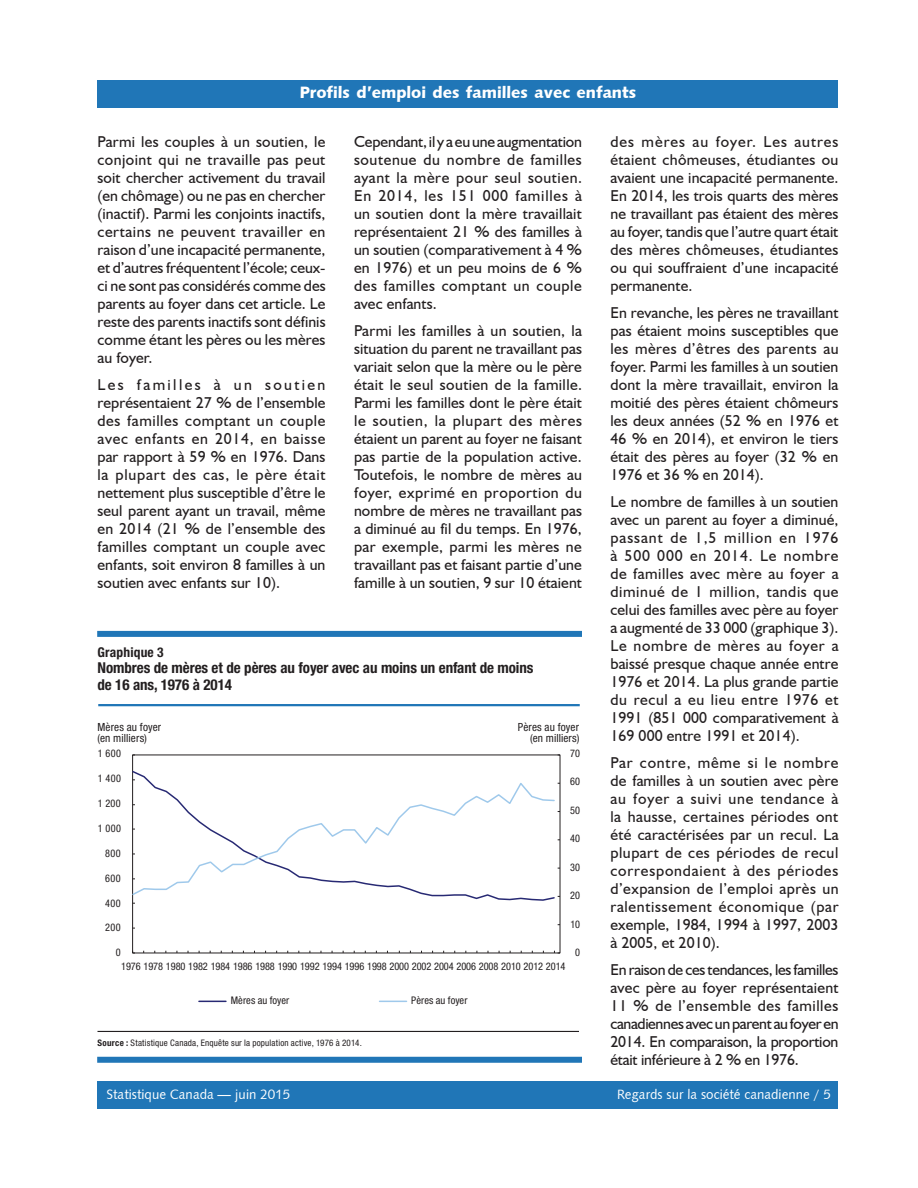
<style>
.page{position:relative;width:918px;height:1188px;background:#fff}
.page>*{position:absolute;margin:0;border:0;box-sizing:border-box;transform-origin:0 0}
.t1{font:16.5px "Humanist 531 BT Black A";color:#fff}
.BodyText{font:15.75px/18px "Humanist 521 BT";letter-spacing:.005em;color:#231f20;text-align:justify}
.t2{font:700 condensed 15px/16.5px "Helvetica Neue LT Std";letter-spacing:-.005em;color:#231f20}
.t3{font:13.5px "Humanist 531 BT Roman A";color:#fff}
.t4{font:700 condensed 13.5px "Helvetica Neue LT Std";letter-spacing:.015em;color:#231f20}
.t5{font:condensed 11.25px/10.8px "Helvetica Neue LT Std";letter-spacing:.01em;color:#231f20;text-align:right}
.t6{font:condensed 10.5px "Helvetica Neue LT Std";letter-spacing:-.01em;color:#231f20}
.t7{font:condensed 9px "Helvetica Neue LT Std";letter-spacing:.02em;color:#231f20}
.s1{font-weight:700}
</style>
<div class="page">
<div style="left:98px;top:80px;width:740px;height:28px;background:#2076b7"></div>
<div style="left:98px;top:1081px;width:740px;height:27px;background:#2076b7"></div>
<svg style="left:554px;top:951px;width:6px;height:3px"></svg>
<svg style="left:132px;top:770px;width:423px;height:132px"></svg>
<svg style="left:132px;top:781px;width:423px;height:115px"></svg>
<svg style="left:199px;top:1001px;width:27px;height:1px"></svg>
<svg style="left:380px;top:1001px;width:27px;height:1px"></svg>
<hr style="left:98px;top:704px;width:482px;height:2px;background:#2076b7">
<hr style="left:98px;top:1031px;width:481px;height:1px;background:#231f20">
<div style="left:97px;top:631px;width:485px;height:6px;background:#2076b7"></div>
<div style="left:97px;top:1057px;width:485px;height:6px;background:#2076b7"></div>
<p class="t1" style="left:300px;top:82px;width:338px">Profils d’emploi des familles avec enfants</p>
<p class="BodyText" style="left:98px;top:132px;width:230px">Parmi les couples à un soutien, le conjoint qui ne travaille pas peut soit chercher activement du travail (en chômage) ou ne pas en chercher (inactif). Parmi les conjoints inactifs, certains ne peuvent travailler en raison d’une incapacité permanente, et d’autres fréquentent l’école; ceux&shy;ci ne sont pas considérés comme des parents au foyer dans cet article. Le reste des parents inactifs sont définis comme étant les pères ou les mères au foyer.</p>
<p class="BodyText" style="left:98px;top:375px;width:230px">Les familles à un soutien représentaient 27 % de l’ensemble des familles comptant un couple avec enfants en 2014, en baisse par rapport à 59 % en 1976. Dans la plupart des cas, le père était nettement plus susceptible d’être le seul parent ayant un travail, même en 2014 (21 % de l’ensemble des familles comptant un couple avec enfants, soit environ 8 familles à un soutien avec enfants sur 10).</p>
<p class="BodyText" style="left:354px;top:132px;width:230px">Cependant, il y a eu une augmentation soutenue du nombre de familles ayant la mère pour seul soutien.<br>En 2014, les 151 000 familles à un soutien dont la mère travaillait représentaient 21 % des familles à un soutien (comparativement à 4 % en 1976) et un peu moins de 6 % des familles comptant un couple avec enfants.</p>
<p class="BodyText" style="left:354px;top:321px;width:230px">Parmi les familles à un soutien, la situation du parent ne travaillant pas variait selon que la mère ou le père était le seul soutien de la famille.<br>Parmi les familles dont le père était le soutien, la plupart des mères étaient un parent au foyer ne faisant pas partie de la population active.<br>Toutefois, le nombre de mères au foyer, exprimé en proportion du nombre de mères ne travaillant pas a diminué au fil du temps. En 1976, par exemple, parmi les mères ne travaillant pas et faisant partie d’une famille à un soutien, 9 sur 10 étaient</p>
<p class="t4" style="left:98px;top:644px;width:68px">Graphique 3</p>
<p class="t2" style="left:98px;top:659px;width:438px">Nombres de mères et de pères au foyer avec au moins un enfant de moins de 16 ans, 1976 à 2014</p>
<p class="t5" style="left:97px;top:722px;width:65px;text-align:left">Mères au foyer (en milliers)</p>
<p class="t6" style="left:98px;top:747px;width:24px">1 600</p>
<p class="t6" style="left:98px;top:772px;width:25px">1 400</p>
<p class="t6" style="left:98px;top:797px;width:24px">1 200</p>
<p class="t6" style="left:98px;top:822px;width:25px">1 000</p>
<p class="t6" style="left:105px;top:847px;width:17px">800</p>
<p class="t6" style="left:105px;top:872px;width:17px">600</p>
<p class="t6" style="left:105px;top:897px;width:17px">400</p>
<p class="t6" style="left:105px;top:922px;width:17px">200</p>
<p class="t6" style="left:116px;top:947px;width:6px">0</p>
<p class="t5" style="left:518px;top:721px;width:63px">Pères au foyer (en milliers)</p>
<p class="t6" style="left:570px;top:747px;width:12px">70</p>
<p class="t6" style="left:570px;top:776px;width:12px">60</p>
<p class="t6" style="left:570px;top:804px;width:12px">50</p>
<p class="t6" style="left:570px;top:833px;width:12px">40</p>
<p class="t6" style="left:570px;top:861px;width:12px">30</p>
<p class="t6" style="left:570px;top:890px;width:12px">20</p>
<p class="t6" style="left:571px;top:918px;width:11px">10</p>
<p class="t6" style="left:575px;top:947px;width:6px">0</p>
<p class="t6" style="left:121px;top:960px;width:446px">1976 1978 1980 1982 1984 1986 1988 1990 1992 1994 1996 1998 2000 2002 2004 2006 2008 2010 2012 2014</p>
<p class="t6" style="left:231px;top:994px;width:60px">Mères au foyer</p>
<p class="t6" style="left:411px;top:994px;width:58px">Pères au foyer</p>
<p class="t7" style="left:98px;top:1037px;width:266px"><span class="s1">Source :</span> Statistique Canada, Enquête sur la population active, 1976 à 2014.</p>
<p class="BodyText" style="left:610px;top:132px;width:230px">des mères au foyer. Les autres étaient chômeuses, étudiantes ou avaient une incapacité permanente.<br>En 2014, les trois quarts des mères ne travaillant pas étaient des mères au foyer, tandis que l’autre quart était des mères chômeuses, étudiantes ou qui souffraient d’une incapacité permanente.</p>
<p class="BodyText" style="left:610px;top:303px;width:230px">En revanche, les pères ne travaillant pas étaient moins susceptibles que les mères d’êtres des parents au foyer. Parmi les familles à un soutien dont la mère travaillait, environ la moitié des pères étaient chômeurs les deux années (52 % en 1976 et 46 % en 2014), et environ le tiers était des pères au foyer (32 % en 1976 et 36 % en 2014).</p>
<p class="BodyText" style="left:610px;top:492px;width:230px">Le nombre de familles à un soutien avec un parent au foyer a diminué, passant de 1,5 million en 1976 à 500 000 en 2014. Le nombre de familles avec mère au foyer a diminué de 1 million, tandis que celui des familles avec père au foyer a augmenté de 33 000 (graphique 3).<br>Le nombre de mères au foyer a baissé presque chaque année entre 1976 et 2014. La plus grande partie du recul a eu lieu entre 1976 et 1991 (851 000 comparativement à 169 000 entre 1991 et 2014).</p>
<p class="BodyText" style="left:610px;top:753px;width:230px">Par contre, même si le nombre de familles à un soutien avec père au foyer a suivi une tendance à la hausse, certaines périodes ont été caractérisées par un recul. La plupart de ces périodes de recul correspondaient à des périodes d’expansion de l’emploi après un ralentissement économique (par exemple, 1984, 1994 à 1997, 2003 à 2005, et 2010).</p>
<p class="BodyText" style="left:610px;top:960px;width:230px">En raison de ces tendances, les familles avec père au foyer représentaient 11 % de l’ensemble des familles canadiennes avec un parent au foyer en 2014. En comparaison, la proportion était inférieure à 2 % en 1976.</p>
<p class="t3" style="left:106px;top:1086px;width:185px">Statistique Canada — juin 2015</p>
<p class="t3" style="left:617px;top:1086px;width:215px">Regards sur la société canadienne / 5</p>
</div>
